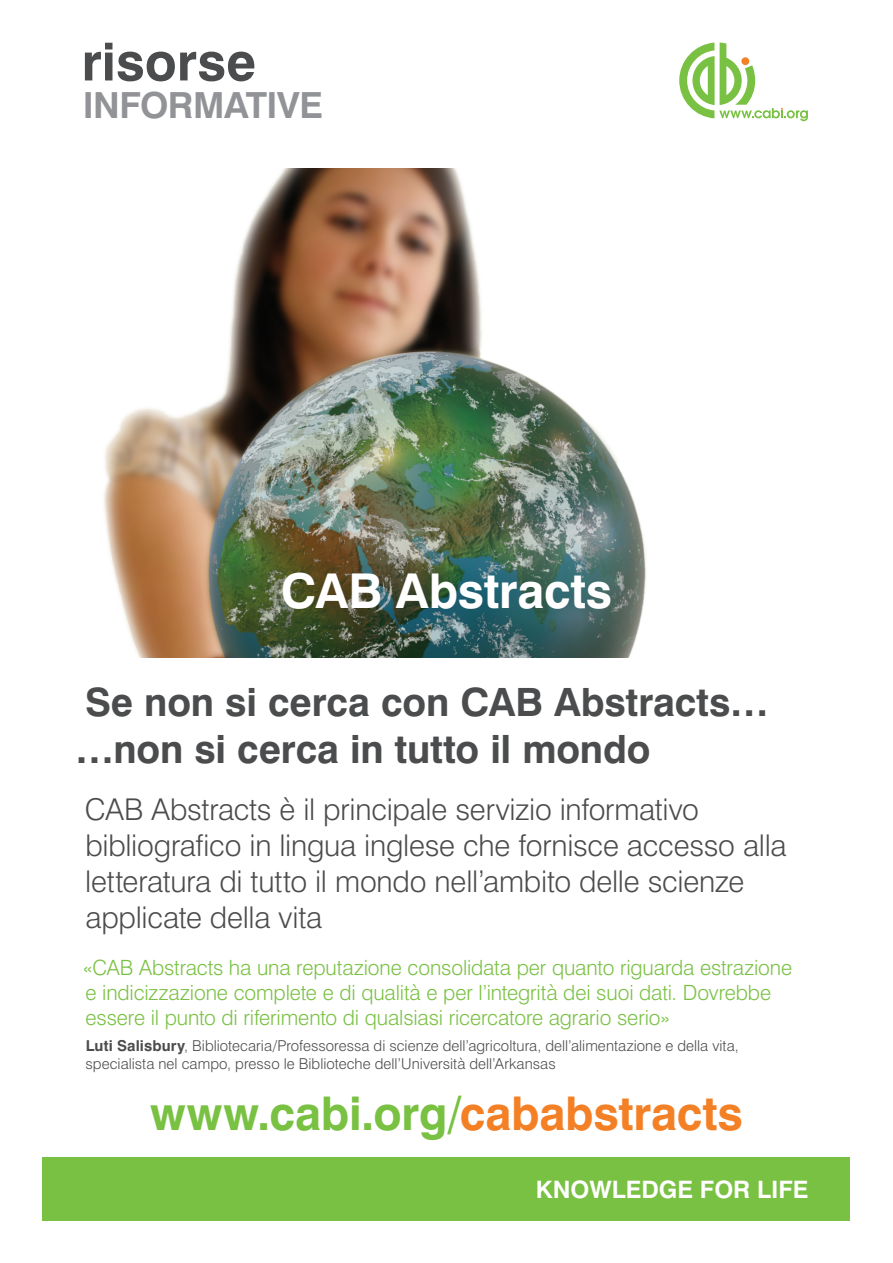
<style>
.page{position:relative;width:893px;height:1263px;background:#fff}
.page>*{position:absolute;margin:0;border:0;box-sizing:border-box;transform-origin:0 0}
.Stand-out__big{font:700 52.5px "Swiss 721 BT";letter-spacing:.005em;color:#4b4c4d}
.Stand-out__big-2{font:700 48px "Swiss 721 BT";color:#fff}
.Stand-out__big-3{font:700 46.5px "Swiss 721 BT";letter-spacing:-.005em;color:#79c142}
.Main_Heading_-_Green{font:700 39px/46.8px "Swiss 721 BT";letter-spacing:-.005em;color:#4b4c4d}
.Stand-out__big-4{font:700 36px "Swiss 721 BT";letter-spacing:-.015em;color:#919396}
.Stand-out__small{font:300 30px/36px "Swiss 721 BT";letter-spacing:-.01em;color:#4b4c4d}
.t1{font:700 24px "Swiss 721 BT";color:#fff}
.Body_Copy{font:300 21px/25.2px "Swiss 721 BT";letter-spacing:-.005em;color:#79c142}
.Body_Copy-2{font:300 15px/18px "Swiss 721 BT";letter-spacing:.005em;color:#4b4c4d}
.s1{font-weight:700}
.s2{color:#f48026}
</style>
<div class="page">
<img style="left:103px;top:169px;width:543px;height:489px">
<div style="left:43px;top:1157px;width:807px;height:63px;background:#79c142"></div>
<svg style="left:679px;top:43px;width:129px;height:78px"></svg>
<p class="Stand-out__big" style="left:82px;top:30px;width:176px">risorse</p>
<p class="Stand-out__big-4" style="left:83px;top:83px;width:241px">INFORMATIVE</p>
<p class="Stand-out__big-2" style="left:281px;top:562px;width:333px">CAB Abstracts</p>
<p class="Main_Heading_-_Green" style="left:75px;top:678px;width:695px">Se non si cerca con CAB Abstracts… …non si cerca in tutto il mondo</p>
<p class="Stand-out__small" style="left:85px;top:791px;width:703px">CAB Abstracts è il principale servizio informativo bibliografico in lingua inglese che fornisce accesso alla letteratura di tutto il mondo nell’ambito delle scienze applicate della vita</p>
<p class="Body_Copy" style="left:83px;top:954px;width:710px">«CAB Abstracts ha una reputazione consolidata per quanto riguarda estrazione e indicizzazione complete e di qualità e per l’integrità dei suoi dati. Dovrebbe essere il punto di riferimento di qualsiasi ricercatore agrario serio»</p>
<p class="Body_Copy-2" style="left:86px;top:1037px;width:655px"><span class="s1">Luti Salisbury</span>, Bibliotecaria/Professoressa di scienze dell’agricoltura, dell’alimentazione e della vita, specialista nel campo, presso le Biblioteche dell’Università dell’Arkansas</p>
<p class="Stand-out__big-3" style="left:150px;top:1084px;width:594px">www.cabi.org/<span class="s2">cababstracts</span></p>
<p class="t1" style="left:536px;top:1175px;width:274px">KNOWLEDGE FOR LIFE</p>
</div>
